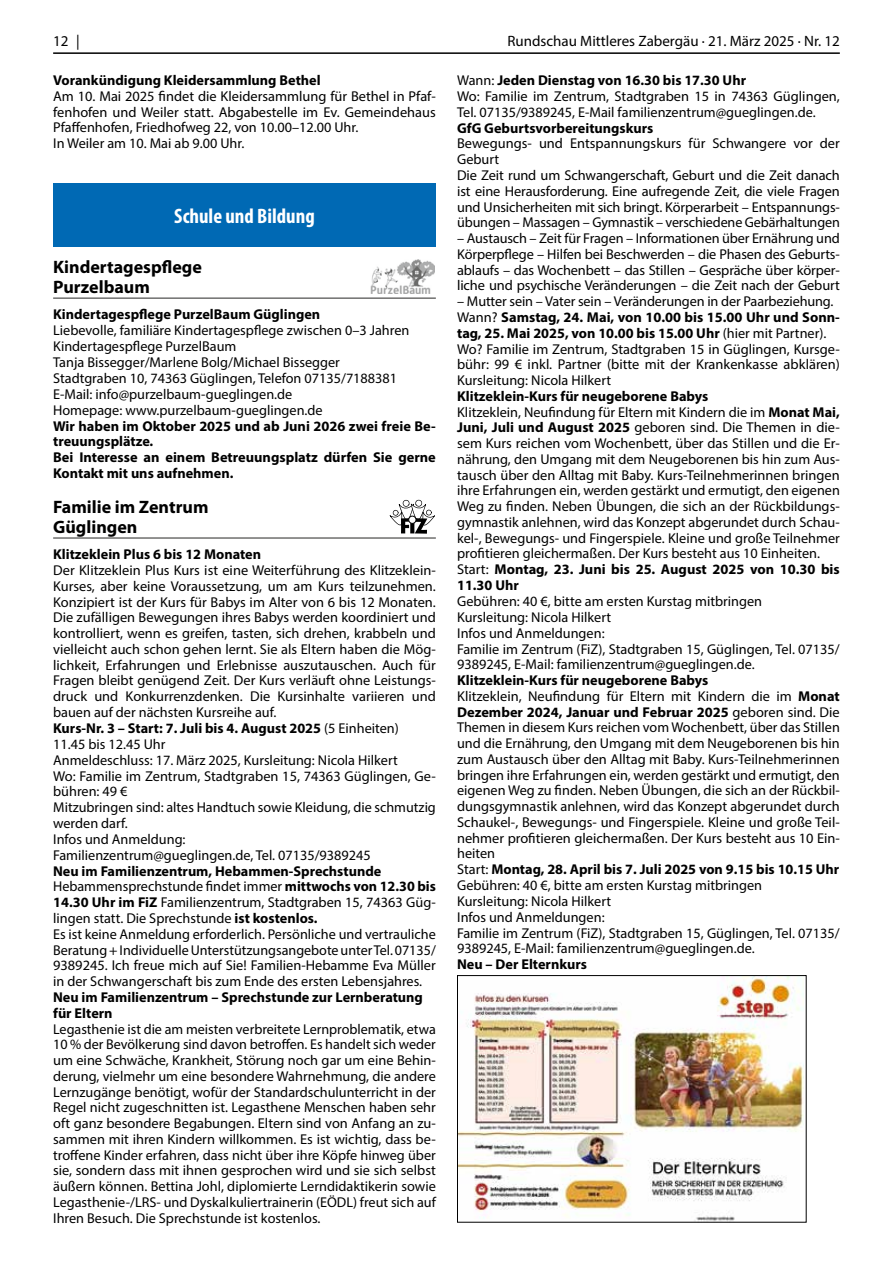
<style>
.page{position:relative;width:893px;height:1263px;background:#fff}
.page>*{position:absolute;margin:0;border:0;box-sizing:border-box;transform-origin:0 0}
.t1{font:700 condensed 21px "Myriad Pro";color:#fff}
.t2{font:700 18px/19.6px "Myriad Pro";color:#000}
.t3{font:15px "Myriad Pro";color:#000}
.t4{font:14.25px/15.8px "Myriad Pro";color:#000}
.t5{font:700 14.25px/15.8px "Myriad Pro";color:#000}
.s1{font-weight:700}
</style>
<div class="page">
<hr style="left:53px;top:52px;width:787px;height:2px;background:#000">
<div style="left:53px;top:183px;width:383px;height:64px;background:#0069b4"></div>
<hr style="left:53px;top:297px;width:383px;height:2px;background:#6f6f6e">
<img style="left:370px;top:260px;width:65px;height:34px">
<hr style="left:53px;top:537px;width:383px;height:2px;background:#6f6f6e">
<svg style="left:390px;top:500px;width:45px;height:34px"></svg>
<div style="left:409px;top:516px;width:7px;height:7px;background:#fff;border-radius:50%"></div>
<div style="left:408px;top:516px;width:8px;height:8px;border:1px solid #000;border-radius:50%"></div>
<img style="left:459px;top:977px;width:344px;height:243px">
<div style="left:457px;top:975px;width:349px;height:247px;border:1px solid #000"></div>
<p class="t3" style="left:53px;top:32px;width:28px">12 |</p>
<p class="t3" style="left:507px;top:32px;width:334px">Rundschau Mittleres Zabergäu · 21. März 2025 · Nr. 12</p>
<p class="t5" style="left:53px;top:72px;width:269px">Vorankündigung Kleidersammlung Bethel</p>
<p class="t4" style="left:53px;top:88px;width:384px">Am 10. Mai 2025 findet die Kleidersammlung für Bethel in Pfaf&shy;fenhofen und Weiler statt. Abgabestelle im Ev. Gemeindehaus Pfaffenhofen, Friedhofweg 22, von 10.00–12.00 Uhr.<br>In Weiler am 10. Mai ab 9.00 Uhr.</p>
<p class="t4" style="left:457px;top:72px;width:384px">Wann: <span class="s1">Jeden Dienstag von 16.30 bis 17.30 Uhr<br></span>Wo: Familie im Zentrum, Stadtgraben 15 in 74363 Güglingen,<br>Tel. 07135/9389245, E-Mail familienzentrum@gueglingen.de.</p>
<p class="t5" style="left:457px;top:119px;width:198px">GfG Geburtsvorbereitungskurs</p>
<p class="t4" style="left:457px;top:136px;width:384px">Bewegungs- und Entspannungskurs für Schwangere vor der Geburt<br>Die Zeit rund um Schwangerschaft, Geburt und die Zeit danach ist eine Herausforderung. Eine aufregende Zeit, die viele Fragen und Unsicherheiten mit sich bringt. Körperarbeit – Entspannungs&shy;übungen – Massagen – Gymnastik – verschiedene Gebärhaltungen</p>
<p class="t4" style="left:457px;top:230px;width:384px;text-align:justify">– Austausch – Zeit für Fragen – Informationen über Ernährung und Körperpflege – Hilfen bei Beschwerden – die Phasen des Geburts&shy;ablaufs – das Wochenbett – das Stillen – Gespräche über körper&shy;liche und psychische Veränderungen – die Zeit nach der Geburt</p>
<p class="t4" style="left:457px;top:293px;width:384px">– Mutter sein – Vater sein – Veränderungen in der Paarbeziehung.<br>Wann? <span class="s1">Samstag, 24. Mai, von 10.00 bis 15.00 Uhr und Sonn&shy;tag, 25. Mai 2025, von 10.00 bis 15.00 Uhr</span> (hier mit Partner).<br>Wo? Familie im Zentrum, Stadtgraben 15 in Güglingen, Kursge&shy;bühr: 99 € inkl. Partner (bitte mit der Krankenkasse abklären)<br>Kursleitung: Nicola Hilkert</p>
<p class="t4" style="left:457px;top:388px;width:384px"><span class="s1">Klitzeklein-Kurs für neugeborene Babys<br></span>Klitzeklein, Neufindung für Eltern mit Kindern die im <span class="s1">Monat Mai, Juni, Juli und August 2025</span> geboren sind. Die Themen in die&shy;sem Kurs reichen vom Wochenbett, über das Stillen und die Er&shy;nährung, den Umgang mit dem Neugeborenen bis hin zum Aus&shy;tausch über den Alltag mit Baby. Kurs-Teilnehmerinnen bringen ihre Erfahrungen ein, werden gestärkt und ermutigt, den eigenen Weg zu finden. Neben Übungen, die sich an der Rückbildungs&shy;gymnastik anlehnen, wird das Konzept abgerundet durch Schau&shy;kel-, Bewegungs- und Fingerspiele. Kleine und große Teilnehmer profitieren gleichermaßen. Der Kurs besteht aus 10 Einheiten.<br>Start: <span class="s1">Montag, 23. Juni bis 25. August 2025 von 10.30 bis 11.30 Uhr</span></p>
<p class="t4" style="left:457px;top:593px;width:384px">Gebühren: 40 €, bitte am ersten Kurstag mitbringen<br>Kursleitung: Nicola Hilkert<br>Infos und Anmeldungen:<br>Familie im Zentrum (FiZ), Stadtgraben 15, Güglingen, Tel. 07135/ 9389245, E-Mail: familienzentrum@gueglingen.de.</p>
<p class="t4" style="left:457px;top:672px;width:384px"><span class="s1">Klitzeklein-Kurs für neugeborene Babys<br></span>Klitzeklein, Neufindung für Eltern mit Kindern die im <span class="s1">Monat Dezember 2024, Januar und Februar 2025</span> geboren sind. Die Themen in diesem Kurs reichen vom Wochenbett, über das Stillen und die Ernährung, den Umgang mit dem Neugeborenen bis hin zum Austausch über den Alltag mit Baby. Kurs-Teilnehmerinnen bringen ihre Erfahrungen ein, werden gestärkt und ermutigt, den eigenen Weg zu finden. Neben Übungen, die sich an der Rückbil&shy;dungsgymnastik anlehnen, wird das Konzept abgerundet durch Schaukel-, Bewegungs- und Fingerspiele. Kleine und große Teil&shy;nehmer profitieren gleichermaßen. Der Kurs besteht aus 10 Ein&shy;heiten<br>Start: <span class="s1">Montag, 28. April bis 7. Juli 2025 von 9.15 bis 10.15 Uhr </span>Gebühren: 40 €, bitte am ersten Kurstag mitbringen<br>Kursleitung: Nicola Hilkert<br>Infos und Anmeldungen:<br>Familie im Zentrum (FiZ), Stadtgraben 15, Güglingen, Tel. 07135/ 9389245, E-Mail: familienzentrum@gueglingen.de.</p>
<p class="t5" style="left:457px;top:956px;width:131px">Neu – Der Elternkurs</p>
<h1 class="t1" style="left:174px;top:203px;width:142px">Schule und Bildung</h1>
<p class="t2" style="left:53px;top:257px;width:150px">Kindertagespflege<br>Purzelbaum</p>
<p class="t5" style="left:53px;top:306px;width:269px">Kindertagespflege PurzelBaum Güglingen</p>
<p class="t4" style="left:53px;top:322px;width:358px">Liebevolle, familiäre Kindertagespflege zwischen 0–3 Jahren Kindertagespflege PurzelBaum<br>Tanja Bissegger/Marlene Bolg/Michael Bissegger Stadtgraben 10, 74363 Güglingen, Telefon 07135/7188381<br>E-Mail: info@purzelbaum-gueglingen.de<br>Homepage: www.purzelbaum-gueglingen.de</p>
<p class="t5" style="left:53px;top:417px;width:384px">Wir haben im Oktober 2025 und ab Juni 2026 zwei freie Be&shy;treuungsplätze.<br>Bei Interesse an einem Betreuungsplatz dürfen Sie gerne Kontakt mit uns aufnehmen.</p>
<p class="t2" style="left:53px;top:497px;width:157px">Familie im Zentrum<br>Güglingen</p>
<p class="t5" style="left:53px;top:546px;width:210px">Klitzeklein Plus 6 bis 12 Monaten</p>
<p class="t4" style="left:53px;top:562px;width:384px">Der Klitzeklein Plus Kurs ist eine Weiterführung des Klitzeklein-Kurses, aber keine Voraussetzung, um am Kurs teilzunehmen.<br>Konzipiert ist der Kurs für Babys im Alter von 6 bis 12 Monaten.<br>Die zufälligen Bewegungen ihres Babys werden koordiniert und kontrolliert, wenn es greifen, tasten, sich drehen, krabbeln und vielleicht auch schon gehen lernt. Sie als Eltern haben die Mög&shy;lichkeit, Erfahrungen und Erlebnisse auszutauschen. Auch für Fragen bleibt genügend Zeit. Der Kurs verläuft ohne Leistungs&shy;druck und Konkurrenzdenken. Die Kursinhalte variieren und bauen auf der nächsten Kursreihe auf.<br><span class="s1">Kurs-Nr. 3 – Start: 7. Juli bis 4. August 2025</span> (5 Einheiten)<br>11.45 bis 12.45 Uhr<br>Anmeldeschluss: 17. März 2025, Kursleitung: Nicola Hilkert<br>Wo: Familie im Zentrum, Stadtgraben 15, 74363 Güglingen, Ge&shy;bühren: 49 €<br>Mitzubringen sind: altes Handtuch sowie Kleidung, die schmutzig werden darf.<br>Infos und Anmeldung:<br>Familienzentrum@gueglingen.de, Tel. 07135/9389245</p>
<p class="t4" style="left:53px;top:863px;width:384px"><span class="s1">Neu im Familienzentrum, Hebammen-Sprechstunde </span>Hebammensprechstunde findet immer <span class="s1">mittwochs von 12.30 bis 14.30 Uhr im FiZ</span> Familienzentrum, Stadtgraben 15, 74363 Güg&shy;lingen statt. Die Sprechstunde <span class="s1">ist kostenlos.<br></span>Es ist keine Anmeldung erforderlich. Persönliche und vertrauliche Beratung + Individuelle Unterstützungsangebote unter Tel. 07135/ 9389245. Ich freue mich auf Sie! Familien-Hebamme Eva Müller in der Schwangerschaft bis zum Ende des ersten Lebensjahres.</p>
<p class="t5" style="left:53px;top:989px;width:371px">Neu im Familienzentrum – Sprechstunde zur Lernberatung für Eltern</p>
<p class="t4" style="left:53px;top:1021px;width:384px;text-align:justify">Legasthenie ist die am meisten verbreitete Lernproblematik, etwa 10 % der Bevölkerung sind davon betroffen. Es handelt sich weder um eine Schwäche, Krankheit, Störung noch gar um eine Behin&shy;derung, vielmehr um eine besondere Wahrnehmung, die andere Lernzugänge benötigt, wofür der Standardschulunterricht in der Regel nicht zugeschnitten ist. Legasthene Menschen haben sehr oft ganz besondere Begabungen. Eltern sind von Anfang an zu&shy;sammen mit ihren Kindern willkommen. Es ist wichtig, dass be&shy;troffene Kinder erfahren, dass nicht über ihre Köpfe hinweg über sie, sondern dass mit ihnen gesprochen wird und sie sich selbst äußern können. Bettina Johl, diplomierte Lerndidaktikerin sowie Legasthenie-/LRS- und Dyskalkuliertrainerin (EÖDL) freut sich auf Ihren Besuch. Die Sprechstunde ist kostenlos.</p>
</div>
